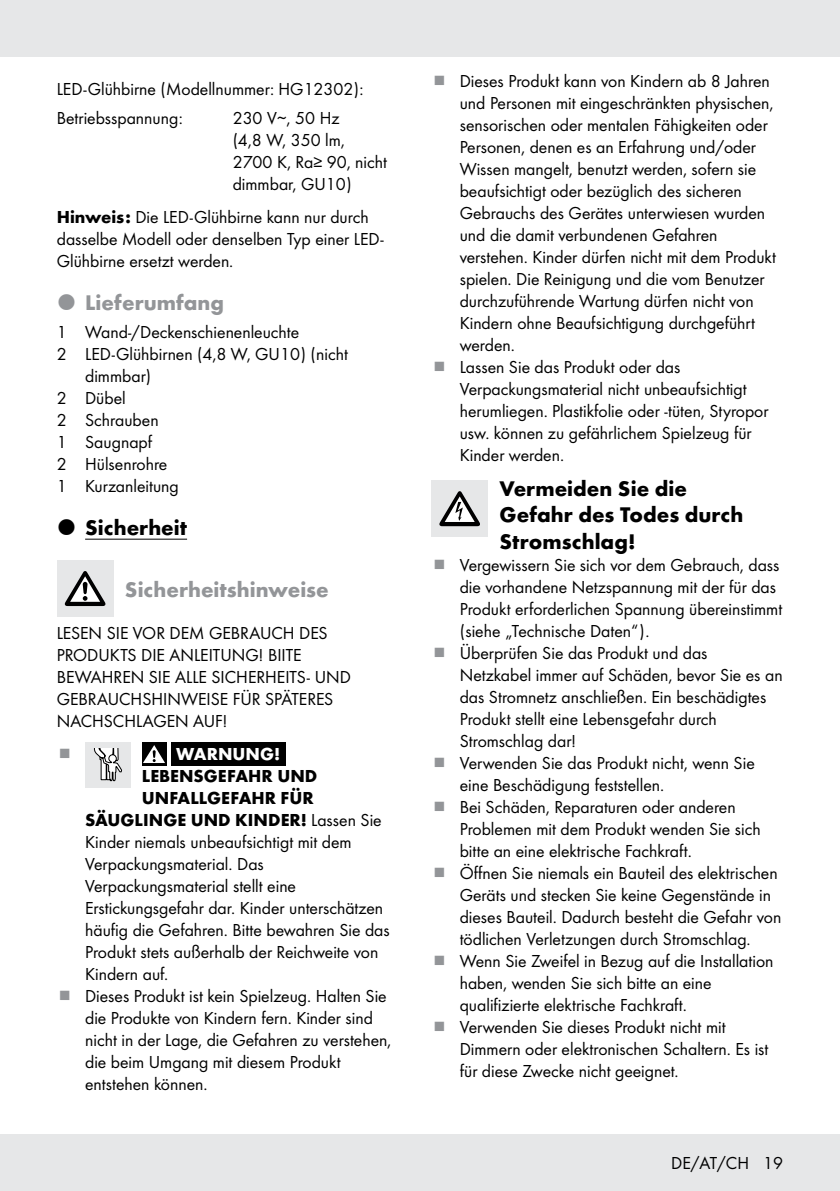
<style>
.page{position:relative;width:840px;height:1191px;background:#fff}
.page>*{position:absolute;margin:0;border:0;box-sizing:border-box;transform-origin:0 0}
.t1{font:700 22px/26px "Futura";color:#000}
.t2{font:700 22px "Futura";color:#939598}
.t3{font:18px/22px "Futura Boo";color:#000}
.t4{font:700 18px "Futura";color:#000}
.t5{font:700 18px "Futura";color:#fff}
.s1{font-family:"Futura";font-weight:700}
.s2{font-family:"Futura Boo";font-weight:400}
</style>
<div class="page">
<div style="left:0;top:1134px;width:839px;height:57px;background:#e6e7e8"></div>
<div style="left:0;top:0;width:839px;height:57px;background:#e6e7e8"></div>
<hr style="left:85px;top:538px;width:102px;height:1px;background:#000">
<div style="left:57px;top:560px;width:56px;height:57px;background:#e6e7e8"></div>
<svg style="left:65px;top:571px;width:40px;height:35px"></svg>
<div style="left:85px;top:742px;width:45px;height:45px;background:#e6e7e8"></div>
<svg style="left:93px;top:748px;width:29px;height:33px"></svg>
<div style="left:142px;top:742px;width:24px;height:24px;background:#000"></div>
<svg style="left:143px;top:745px;width:22px;height:18px"></svg>
<div style="left:171px;top:742px;width:114px;height:23px;background:#000"></div>
<div style="left:431px;top:480px;width:57px;height:57px;background:#e6e7e8"></div>
<svg style="left:439px;top:491px;width:40px;height:35px"></svg>
<p class="t3" style="left:57px;top:73px;width:308px;line-height:29.2px">LED-Glühbirne (Modellnummer: HG12302):<br>Betriebsspannung:</p>
<p class="t3" style="left:232px;top:106px;width:156px">230 V∼, 50 Hz<br>(4,8 W, 350 lm,<br>2700 K, Ra≥ 90, nicht dimmbar, GU10)</p>
<p class="t3" style="left:57px;top:205px;width:328px"><span class="s1">Hinweis:</span> Die LED-Glühbirne kann nur durch dasselbe Modell oder denselben Typ einer LED-<br>Glühbirne ersetzt werden.</p>
<p class="t2" style="left:85px;top:287px;width:140px">Lieferumfang</p>
<p class="t3" style="left:57px;top:320px;width:244px">1 Wand-/Deckenschienenleuchte</p>
<p class="t3" style="left:57px;top:342px;width:293px">2 LED-Glühbirnen (4,8 W, GU10) (nicht</p>
<p class="t3" style="left:85px;top:364px;width:67px">dimmbar)</p>
<p class="t3" style="left:57px;top:386px;width:70px">2 Dübel</p>
<p class="t3" style="left:57px;top:408px;width:103px">2 Schrauben</p>
<p class="t3" style="left:57px;top:430px;width:97px">1 Saugnapf</p>
<p class="t3" style="left:57px;top:452px;width:112px">2 Hülsenrohre</p>
<p class="t3" style="left:57px;top:474px;width:123px">1 Kurzanleitung</p>
<p class="t1" style="left:85px;top:513px;width:103px">Sicherheit</p>
<p class="t2" style="left:125px;top:573px;width:205px">Sicherheitshinweise</p>
<p class="t3" style="left:57px;top:621px;width:295px">LESEN SIE VOR DEM GEBRAUCH DES<br>PRODUKTS DIE ANLEITUNG! BIITE<br>BEWAHREN SIE ALLE SICHERHEITS- UND<br>GEBRAUCHSHINWEISE FÜR SPÄTERES<br>NACHSCHLAGEN AUF!</p>
<p class="t5" style="left:176px;top:741px;width:105px">WARNUNG!</p>
<p class="t4" style="left:142px;top:763px;width:177px">LEBENSGEFAHR UND</p>
<p class="t4" style="left:142px;top:785px;width:173px">UNFALLGEFAHR FÜR</p>
<p class="t4" style="left:85px;top:807px;width:298px">SÄUGLINGE UND KINDER! <span class="s2">Lassen Sie</span></p>
<p class="t3" style="left:85px;top:830px;width:307px">Kinder niemals unbeaufsichtigt mit dem Verpackungsmaterial. Das Verpackungsmaterial stellt eine Erstickungsgefahr dar. Kinder unterschätzen häufig die Gefahren. Bitte bewahren Sie das Produkt stets außerhalb der Reichweite von Kindern auf.<br>Dieses Produkt ist kein Spielzeug. Halten Sie die Produkte von Kindern fern. Kinder sind nicht in der Lage, die Gefahren zu verstehen, die beim Umgang mit diesem Produkt entstehen können.</p>
<p class="t3" style="left:459px;top:69px;width:317px">Dieses Produkt kann von Kindern ab 8 Jahren und Personen mit eingeschränkten physischen, sensorischen oder mentalen Fähigkeiten oder Personen, denen es an Erfahrung und/oder Wissen mangelt, benutzt werden, sofern sie beaufsichtigt oder bezüglich des sicheren Gebrauchs des Gerätes unterwiesen wurden und die damit verbundenen Gefahren verstehen. Kinder dürfen nicht mit dem Produkt spielen. Die Reinigung und die vom Benutzer durchzuführende Wartung dürfen nicht von Kindern ohne Beaufsichtigung durchgeführt werden.<br>Lassen Sie das Produkt oder das Verpackungsmaterial nicht unbeaufsichtigt herumliegen. Plastikfolie oder -tüten, Styropor usw. können zu gefährlichem Spielzeug für Kinder werden.</p>
<p class="t1" style="left:499px;top:474px;width:245px">Vermeiden Sie die<br>Gefahr des Todes durch<br>Stromschlag!</p>
<p class="t3" style="left:459px;top:552px;width:324px">Vergewissern Sie sich vor dem Gebrauch, dass die vorhandene Netzspannung mit der für das Produkt erforderlichen Spannung übereinstimmt (siehe „Technische Daten“).<br>Überprüfen Sie das Produkt und das Netzkabel immer auf Schäden, bevor Sie es an das Stromnetz anschließen. Ein beschädigtes Produkt stellt eine Lebensgefahr durch Stromschlag dar!<br>Verwenden Sie das Produkt nicht, wenn Sie eine Beschädigung feststellen.<br>Bei Schäden, Reparaturen oder anderen Problemen mit dem Produkt wenden Sie sich bitte an eine elektrische Fachkraft.<br>Öffnen Sie niemals ein Bauteil des elektrischen Geräts und stecken Sie keine Gegenstände in dieses Bauteil. Dadurch besteht die Gefahr von tödlichen Verletzungen durch Stromschlag.<br>Wenn Sie Zweifel in Bezug auf die Installation haben, wenden Sie sich bitte an eine qualifizierte elektrische Fachkraft.<br>Verwenden Sie dieses Produkt nicht mit Dimmern oder elektronischen Schaltern. Es ist für diese Zwecke nicht geeignet.</p>
<p class="t3" style="left:671px;top:1151px;width:113px">DE/AT/CH 19</p>
</div>
